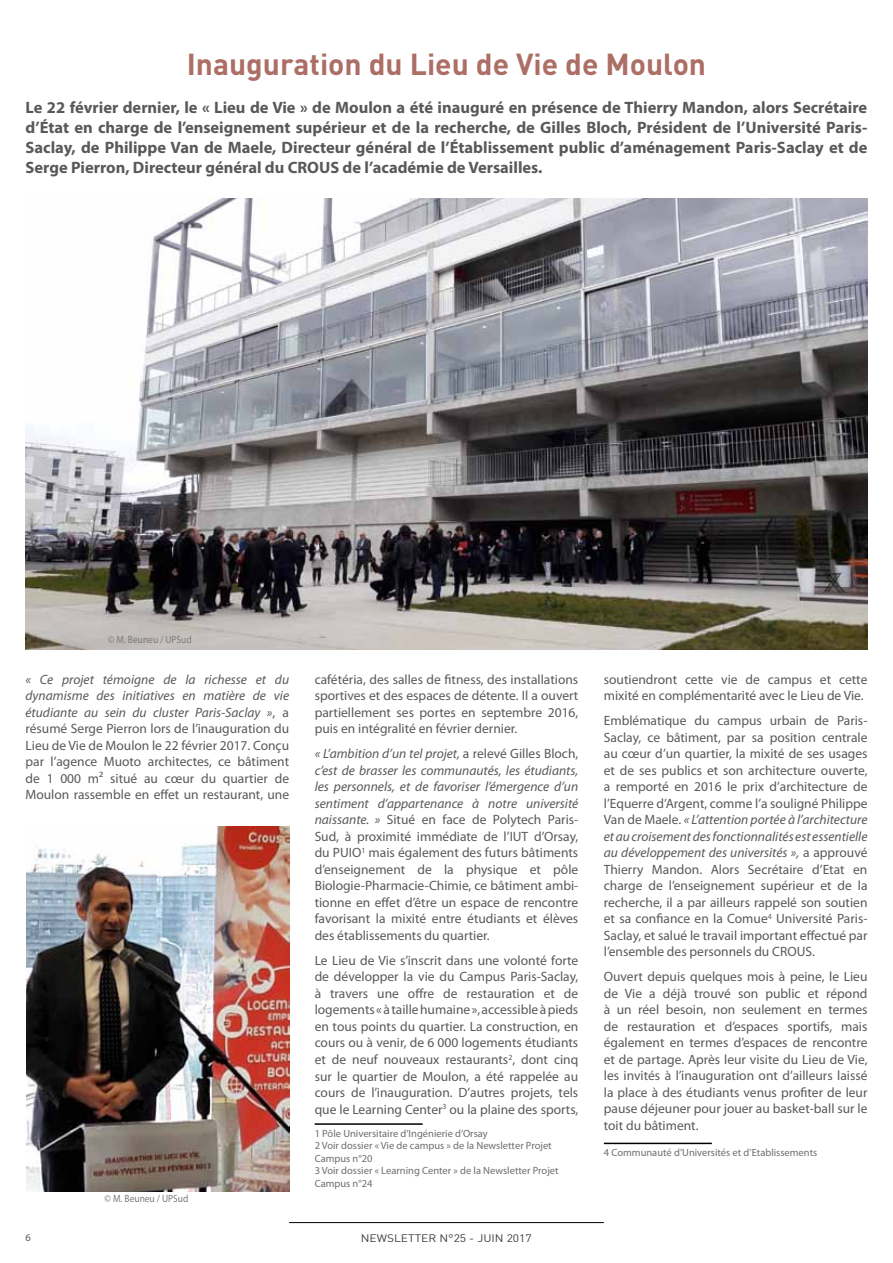
<style>
.page{position:relative;width:893px;height:1263px;background:#fff}
.page>*{position:absolute;margin:0;border:0;box-sizing:border-box;transform-origin:0 0}
.t1{font:700 30px "DINOT";color:#ac6e65}
.t2{font:700 16.5px/19.8px "Myriad Pro";color:#58595b;text-align:justify}
.t3{font:13.5px/16.5px "Myriad Pro";color:#58595b;text-align:justify}
.t4{font:10.8px "DINOT";color:#414042;scale:1.11 1}
.t5{font:10.5px/12.6px "Myriad Pro";color:#6d6e71}
.t6{font:10.5px "Myriad Pro";color:#7b7c7f;scale:.9 1}
.t7{font:10.5px "Myriad Pro";color:#58595b}
.s1{font-style:italic}
</style>
<div class="page">
<hr style="left:289px;top:1222px;width:315px;height:1px;background:#000">
<img style="left:26px;top:199px;width:841px;height:451px">
<hr style="left:315px;top:1123px;width:108px;height:2px;background:#000">
<hr style="left:604px;top:1143px;width:108px;height:1px;background:#000">
<img style="left:27px;top:827px;width:262px;height:365px">
<h1 class="t1" style="left:187px;top:45px;width:521px">Inauguration du Lieu de Vie de Moulon</h1>
<p class="t2" style="left:26px;top:97px;width:843px">Le 22 février dernier, le « Lieu de Vie » de Moulon a été inauguré en présence de Thierry Mandon, alors Secrétaire d’État en charge de l’enseignement supérieur et de la recherche, de Gilles Bloch, Président de l’Université Paris-Saclay, de Philippe Van de Maele, Directeur général de l’Établissement public d’aménagement Paris-Saclay et de Serge Pierron, Directeur général du CROUS de l’académie de Versailles.</p>
<p class="t6" style="left:108px;top:633px;width:95px">© M. Beuneu / UPSud</p>
<p class="t3" style="left:315px;top:671px;width:265px">cafétéria, des salles de fitness, des installations sportives et des espaces de détente. Il a ouvert partiellement ses portes en septembre 2016, puis en intégralité en février dernier.</p>
<p class="t3" style="left:315px;top:745px;width:265px"><span class="s1">« L’ambition d’un tel projet,</span> a relevé Gilles Bloch, <span class="s1">c’est de brasser les communautés, les étudiants, les personnels, et de favoriser l’émergence d’un sentiment d’appartenance à notre université naissante. »</span> Situé en face de Polytech Paris-Sud, à proximité immédiate de l’IUT d’Orsay, du PUIO<sup>1</sup> mais également des futurs bâtiments d’enseignement de la physique et pôle Biologie-Pharmacie-Chimie, ce bâtiment ambi&shy;tionne en effet d’être un espace de rencontre favorisant la mixité entre étudiants et élèves des établissements du quartier.</p>
<p class="t3" style="left:315px;top:952px;width:265px">Le Lieu de Vie s’inscrit dans une volonté forte de développer la vie du Campus Paris-Saclay, à travers une offre de restauration et de logements « à taille humaine », accessible à pieds en tous points du quartier. La construction, en cours ou à venir, de 6 000 logements étudiants et de neuf nouveaux restaurants<sup>2</sup>, dont cinq sur le quartier de Moulon, a été rappelée au cours de l’inauguration. D’autres projets, tels que le Learning Center<sup>3</sup> ou la plaine des sports,</p>
<p class="t5" style="left:315px;top:1127px;width:245px">1 Pôle Universitaire d’Ingénierie d’Orsay<br>2 Voir dossier « Vie de campus » de la Newsletter Projet Campus n°20<br>3 Voir dossier « Learning Center » de la Newsletter Projet Campus n°24</p>
<p class="t3" style="left:26px;top:671px;width:265px"><span class="s1">« Ce projet témoigne de la richesse et du dynamisme des initiatives en matière de vie étudiante au sein du cluster Paris-Saclay »</span>, a résumé Serge Pierron lors de l’inauguration du Lieu de Vie de Moulon le 22 février 2017. Conçu par l’agence Muoto architectes, ce bâtiment de 1 000 m² situé au cœur du quartier de Moulon rassemble en effet un restaurant, une</p>
<p class="t3" style="left:604px;top:671px;width:265px">soutiendront cette vie de campus et cette mixité en complémentarité avec le Lieu de Vie.</p>
<p class="t3" style="left:604px;top:712px;width:265px">Emblématique du campus urbain de Paris-Saclay, ce bâtiment, par sa position centrale au cœur d’un quartier, la mixité de ses usages et de ses publics et son architecture ouverte, a remporté en 2016 le prix d’architecture de l’Equerre d’Argent, comme l’a souligné Philippe Van de Maele. <span class="s1">« L’attention portée à l’architecture et au croisement des fonctionnalités est essentielle au développement des universités »,</span> a approuvé Thierry Mandon. Alors Secrétaire d’Etat en charge de l’enseignement supérieur et de la recherche, il a par ailleurs rappelé son soutien et sa confiance en la Comue<sup>4</sup> Université Paris-Saclay, et salué le travail important effectué par l’ensemble des personnels du CROUS.</p>
<p class="t3" style="left:604px;top:968px;width:265px">Ouvert depuis quelques mois à peine, le Lieu de Vie a déjà trouvé son public et répond à un réel besoin, non seulement en termes de restauration et d’espaces sportifs, mais également en termes d’espaces de rencontre et de partage. Après leur visite du Lieu de Vie, les invités à l’inauguration ont d’ailleurs laissé la place à des étudiants venus profiter de leur pause déjeuner pour jouer au basket-ball sur le toit du bâtiment.</p>
<p class="t5" style="left:604px;top:1146px;width:215px">4 Communauté d’Universités et d’Etablissements</p>
<p class="t6" style="left:105px;top:1192px;width:95px">© M. Beuneu / UPSud</p>
<p class="t7" style="left:26px;top:1231px;width:7px">6</p>
<p class="t4" style="left:361px;top:1232px;width:156px">NEWSLETTER N°25 - JUIN 2017</p>
</div>
